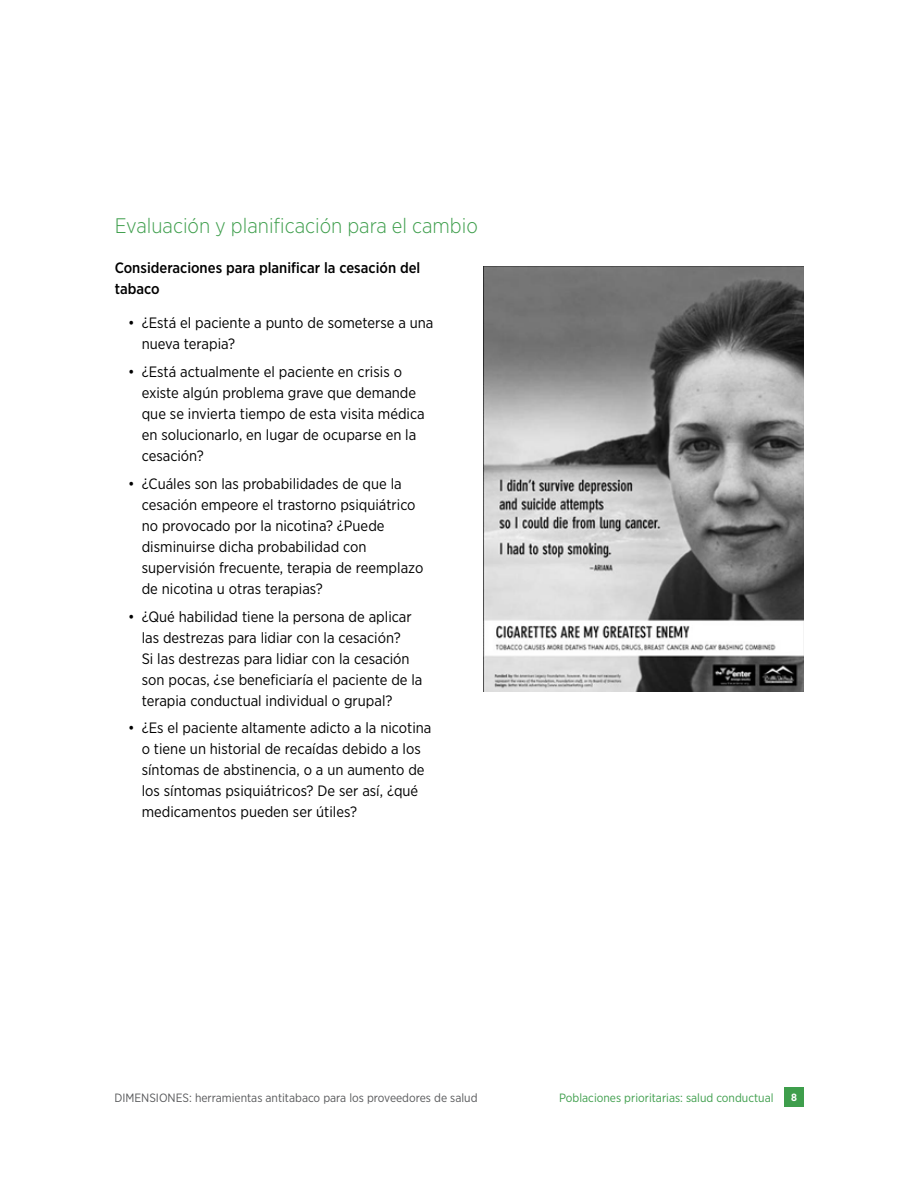
<style>
.page{position:relative;width:918px;height:1188px;background:#fff}
.page>*{position:absolute;margin:0;border:0;box-sizing:border-box;transform-origin:0 0}
.t1{font:300 21px "Gotham Narrow";color:#3e9e4c}
.t2{font:15px/21px "Gotham Narrow";color:#000}
.t3{font:500 15px/21px "Gotham Narrow";color:#000}
.t4{font:12px "Gotham Narrow";color:#58595b}
.t5{font:12px "Gotham Narrow";color:#3e9e4c}
.t6{font:700 10.5px "Gotham Narrow";color:#fff}
</style>
<div class="page">
<div style="left:785px;top:1088px;width:19px;height:19px;background:#3e9e4c"></div>
<img style="left:483px;top:266px;width:320px;height:425px">
<h1 class="t1" style="left:115px;top:213px;width:365px">Evaluación y planificación para el cambio</h1>
<p class="t3" style="left:115px;top:257px;width:307px">Consideraciones para planificar la cesación del tabaco</p>
<p class="t2" style="left:142px;top:312px;width:293px;text-indent:-14px">• ¿Está el paciente a punto de someterse a una nueva terapia?</p>
<p class="t2" style="left:142px;top:361px;width:285px;text-indent:-14px">• ¿Está actualmente el paciente en crisis o existe algún problema grave que demande que se invierta tiempo de esta visita médica en solucionarlo, en lugar de ocuparse en la cesación?</p>
<p class="t2" style="left:142px;top:473px;width:283px;text-indent:-14px">• ¿Cuáles son las probabilidades de que la cesación empeore el trastorno psiquiátrico no provocado por la nicotina? ¿Puede disminuirse dicha probabilidad con supervisión frecuente, terapia de reemplazo de nicotina u otras terapias?</p>
<p class="t2" style="left:142px;top:606px;width:282px;text-indent:-14px">• ¿Qué habilidad tiene la persona de aplicar las destrezas para lidiar con la cesación?<br>Si las destrezas para lidiar con la cesación son pocas, ¿se beneficiaría el paciente de la terapia conductual individual o grupal?</p>
<p class="t2" style="left:142px;top:717px;width:291px;text-indent:-14px">• ¿Es el paciente altamente adicto a la nicotina o tiene un historial de recaídas debido a los síntomas de abstinencia, o a un aumento de los síntomas psiquiátricos? De ser así, ¿qué medicamentos pueden ser útiles?</p>
<p class="t4" style="left:114px;top:1090px;width:365px">DIMENSIONES: herramientas antitabaco para los proveedores de salud</p>
<p class="t5" style="left:559px;top:1090px;width:216px">Poblaciones prioritarias: salud conductual</p>
<p class="t6" style="left:791px;top:1091px;width:7px">8</p>
</div>
